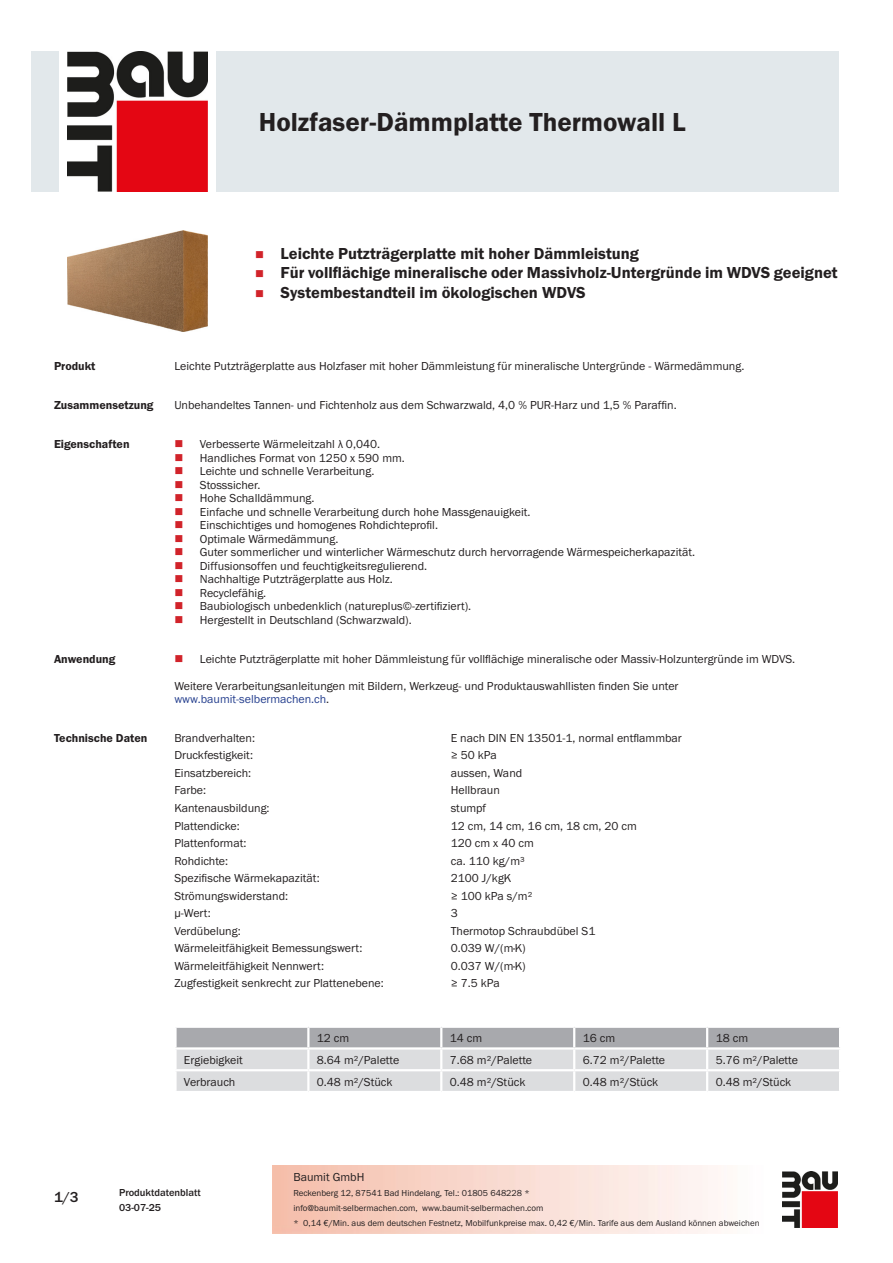
<style>
.page{position:relative;width:893px;height:1263px;background:#fff}
.page>*{position:absolute;margin:0;border:0;box-sizing:border-box;transform-origin:0 0}
.PDS_Produktname{font:27px "BM Franklin Gothic URW Dem";color:#231f20}
.t1{font:16.5px "BM Franklin Gothic URW Dem";color:#231f20}
.t2{font:500 15px "BM Franklin Gothic URW";color:#231f20}
.PDS_Standard{font:12px "BM Franklin Gothic URW Boo";color:#231f20}
.PDS_Standard_linksbü{font:12px "BM Franklin Gothic URW Boo";color:#231f20}
.PDS_Header{font:12px "BM Franklin Gothic URW Dem";color:#231f20}
.PDS_Standard-2{font:12px "BM Franklin Gothic URW Boo";color:#253f8e}
.t3{font:500 10.5px/15px "BM Franklin Gothic URW";color:#231f20}
.t4{font:9px/15px "BM Franklin Gothic URW Boo";color:#231f20}
.s1{color:#231f20}
</style>
<div class="page">
<img style="left:782px;top:1171px;width:56px;height:56px">
<div style="left:32px;top:51px;width:27px;height:140px;background:#e2e8eb"></div>
<img style="left:68px;top:51px;width:139px;height:140px">
<div style="left:216px;top:51px;width:623px;height:140px;background:#e2e8eb"></div>
<img style="left:68px;top:231px;width:140px;height:101px">
<svg style="left:176px;top:1027px;width:664px;height:64px;background:#cccdd0"></svg>
<hr style="left:174px;top:1047px;width:134px;height:2px;background:#fff">
<hr style="left:174px;top:1049px;width:3px;height:20px;background:#fff">
<hr style="left:308px;top:1047px;width:133px;height:2px;background:#fff">
<hr style="left:307px;top:1049px;width:2px;height:20px;background:#fff">
<hr style="left:441px;top:1047px;width:133px;height:2px;background:#fff">
<hr style="left:440px;top:1049px;width:2px;height:20px;background:#fff">
<hr style="left:574px;top:1047px;width:133px;height:2px;background:#fff">
<hr style="left:573px;top:1049px;width:2px;height:20px;background:#fff">
<hr style="left:707px;top:1047px;width:134px;height:2px;background:#fff">
<hr style="left:706px;top:1049px;width:2px;height:20px;background:#fff">
<hr style="left:839px;top:1049px;width:2px;height:20px;background:#fff">
<hr style="left:174px;top:1069px;width:134px;height:2px;background:#fff">
<hr style="left:174px;top:1071px;width:3px;height:20px;background:#fff">
<hr style="left:308px;top:1069px;width:133px;height:2px;background:#fff">
<hr style="left:307px;top:1071px;width:2px;height:20px;background:#fff">
<hr style="left:441px;top:1069px;width:133px;height:2px;background:#fff">
<hr style="left:440px;top:1071px;width:2px;height:20px;background:#fff">
<hr style="left:574px;top:1069px;width:133px;height:2px;background:#fff">
<hr style="left:573px;top:1071px;width:2px;height:20px;background:#fff">
<hr style="left:707px;top:1069px;width:134px;height:2px;background:#fff">
<hr style="left:706px;top:1071px;width:2px;height:20px;background:#fff">
<hr style="left:839px;top:1071px;width:2px;height:20px;background:#fff">
<p class="PDS_Produktname" style="left:259px;top:106px;width:428px">Holzfaser-Dämmplatte Thermowall L</p>
<p class="t1" style="left:281px;top:243px;width:360px">Leichte Putzträgerplatte mit hoher Dämmleistung</p>
<p class="t1" style="left:281px;top:263px;width:559px">Für vollflächige mineralische oder Massivholz-Untergründe im WDVS geeignet</p>
<p class="t1" style="left:281px;top:282px;width:307px">Systembestandteil im ökologischen WDVS</p>
<p class="PDS_Header" style="left:54px;top:359px;width:43px">Produkt</p>
<p class="PDS_Standard" style="left:174px;top:359px;width:571px">Leichte Putzträgerplatte aus Holzfaser mit hoher Dämmleistung für mineralische Untergründe - Wärmedämmung.</p>
<p class="PDS_Header" style="left:54px;top:398px;width:101px">Zusammensetzung</p>
<p class="PDS_Standard" style="left:174px;top:398px;width:504px">Unbehandeltes Tannen- und Fichtenholz aus dem Schwarzwald, 4,0 % PUR-Harz und 1,5 % Paraffin.</p>
<p class="PDS_Header" style="left:54px;top:437px;width:77px">Eigenschaften</p>
<p class="PDS_Standard" style="left:200px;top:437px;width:182px">Verbesserte Wärmeleitzahl λ 0,040.</p>
<p class="PDS_Standard" style="left:200px;top:450px;width:206px">Handliches Format von 1250 x 590 mm.</p>
<p class="PDS_Standard" style="left:200px;top:464px;width:176px">Leichte und schnelle Verarbeitung.</p>
<p class="PDS_Standard" style="left:200px;top:477px;width:62px">Stosssicher.</p>
<p class="PDS_Standard" style="left:200px;top:491px;width:116px">Hohe Schalldämmung.</p>
<p class="PDS_Standard" style="left:200px;top:504px;width:332px">Einfache und schnelle Verarbeitung durch hohe Massgenauigkeit.</p>
<p class="PDS_Standard" style="left:200px;top:518px;width:240px">Einschichtiges und homogenes Rohdichteprofil.</p>
<p class="PDS_Standard" style="left:200px;top:531px;width:140px">Optimale Wärmedämmung.</p>
<p class="PDS_Standard" style="left:200px;top:545px;width:497px">Guter sommerlicher und winterlicher Wärmeschutz durch hervorragende Wärmespeicherkapazität.</p>
<p class="PDS_Standard" style="left:200px;top:558px;width:229px">Diffusionsoffen und feuchtigkeitsregulierend.</p>
<p class="PDS_Standard" style="left:200px;top:572px;width:195px">Nachhaltige Putzträgerplatte aus Holz.</p>
<p class="PDS_Standard" style="left:200px;top:585px;width:68px">Recyclefähig.</p>
<p class="PDS_Standard" style="left:200px;top:599px;width:273px">Baubiologisch unbedenklich (natureplus©-zertifiziert).</p>
<p class="PDS_Standard" style="left:200px;top:612px;width:213px">Hergestellt in Deutschland (Schwarzwald).</p>
<p class="PDS_Header" style="left:54px;top:651px;width:63px">Anwendung</p>
<p class="PDS_Standard" style="left:200px;top:651px;width:597px">Leichte Putzträgerplatte mit hoher Dämmleistung für vollflächige mineralische oder Massiv-Holzuntergründe im WDVS.</p>
<p class="PDS_Standard" style="left:174px;top:678px;width:506px">Weitere Verarbeitungsanleitungen mit Bildern, Werkzeug- und Produktauswahllisten finden Sie unter</p>
<p class="PDS_Standard-2" style="left:174px;top:692px;width:156px">www.baumit-selbermachen.ch<span class="s1">.</span></p>
<p class="PDS_Header" style="left:54px;top:730px;width:95px">Technische Daten</p>
<p class="PDS_Standard_linksbü" style="left:174px;top:730px;width:82px">Brandverhalten:</p>
<p class="PDS_Standard_linksbü" style="left:451px;top:730px;width:233px">E nach DIN EN 13501-1, normal entflammbar</p>
<p class="PDS_Standard_linksbü" style="left:174px;top:748px;width:80px">Druckfestigkeit:</p>
<p class="PDS_Standard_linksbü" style="left:451px;top:748px;width:48px">≥ 50 kPa</p>
<p class="PDS_Standard_linksbü" style="left:174px;top:765px;width:78px">Einsatzbereich:</p>
<p class="PDS_Standard_linksbü" style="left:451px;top:765px;width:73px">aussen, Wand</p>
<p class="PDS_Standard_linksbü" style="left:174px;top:783px;width:33px">Farbe:</p>
<p class="PDS_Standard_linksbü" style="left:451px;top:783px;width:51px">Hellbraun</p>
<p class="PDS_Standard_linksbü" style="left:174px;top:800px;width:97px">Kantenausbildung:</p>
<p class="PDS_Standard_linksbü" style="left:451px;top:800px;width:37px">stumpf</p>
<p class="PDS_Standard_linksbü" style="left:174px;top:818px;width:67px">Plattendicke:</p>
<p class="PDS_Standard_linksbü" style="left:451px;top:818px;width:188px">12 cm, 14 cm, 16 cm, 18 cm, 20 cm</p>
<p class="PDS_Standard_linksbü" style="left:174px;top:835px;width:74px">Plattenformat:</p>
<p class="PDS_Standard_linksbü" style="left:451px;top:835px;width:85px">120 cm x 40 cm</p>
<p class="PDS_Standard_linksbü" style="left:174px;top:853px;width:55px">Rohdichte:</p>
<p class="PDS_Standard_linksbü" style="left:451px;top:853px;width:75px">ca. 110 kg/m³</p>
<p class="PDS_Standard_linksbü" style="left:174px;top:870px;width:147px">Spezifische Wärmekapazität:</p>
<p class="PDS_Standard_linksbü" style="left:451px;top:870px;width:62px">2100 J/kgK</p>
<p class="PDS_Standard_linksbü" style="left:174px;top:888px;width:115px">Strömungswiderstand:</p>
<p class="PDS_Standard_linksbü" style="left:451px;top:888px;width:83px">≥ 100 kPa s/m²</p>
<p class="PDS_Standard_linksbü" style="left:174px;top:906px;width:38px">μ-Wert:</p>
<p class="PDS_Standard_linksbü" style="left:451px;top:906px;width:9px">3</p>
<p class="PDS_Standard_linksbü" style="left:174px;top:923px;width:68px">Verdübelung:</p>
<p class="PDS_Standard_linksbü" style="left:451px;top:923px;width:146px">Thermotop Schraubdübel S1</p>
<p class="PDS_Standard_linksbü" style="left:174px;top:941px;width:189px">Wärmeleitfähigkeit Bemessungswert:</p>
<p class="PDS_Standard_linksbü" style="left:451px;top:941px;width:77px">0.039 W/(m·K)</p>
<p class="PDS_Standard_linksbü" style="left:174px;top:958px;width:151px">Wärmeleitfähigkeit Nennwert:</p>
<p class="PDS_Standard_linksbü" style="left:451px;top:958px;width:77px">0.037 W/(m·K)</p>
<p class="PDS_Standard_linksbü" style="left:174px;top:976px;width:211px">Zugfestigkeit senkrecht zur Plattenebene:</p>
<p class="PDS_Standard_linksbü" style="left:451px;top:976px;width:51px">≥ 7.5 kPa</p>
<p class="PDS_Standard_linksbü" style="left:317px;top:1031px;width:34px">12 cm</p>
<p class="PDS_Standard_linksbü" style="left:450px;top:1031px;width:34px">14 cm</p>
<p class="PDS_Standard_linksbü" style="left:583px;top:1031px;width:34px">16 cm</p>
<p class="PDS_Standard_linksbü" style="left:716px;top:1031px;width:34px">18 cm</p>
<p class="PDS_Standard_linksbü" style="left:184px;top:1052px;width:60px">Ergiebigkeit</p>
<p class="PDS_Standard_linksbü" style="left:317px;top:1052px;width:84px">8.64 m²/Palette</p>
<p class="PDS_Standard_linksbü" style="left:450px;top:1052px;width:84px">7.68 m²/Palette</p>
<p class="PDS_Standard_linksbü" style="left:583px;top:1052px;width:84px">6.72 m²/Palette</p>
<p class="PDS_Standard_linksbü" style="left:716px;top:1052px;width:84px">5.76 m²/Palette</p>
<p class="PDS_Standard_linksbü" style="left:184px;top:1074px;width:53px">Verbrauch</p>
<p class="PDS_Standard_linksbü" style="left:317px;top:1074px;width:77px">0.48 m²/Stück</p>
<p class="PDS_Standard_linksbü" style="left:450px;top:1074px;width:77px">0.48 m²/Stück</p>
<p class="PDS_Standard_linksbü" style="left:583px;top:1074px;width:77px">0.48 m²/Stück</p>
<p class="PDS_Standard_linksbü" style="left:716px;top:1074px;width:77px">0.48 m²/Stück</p>
<p class="t2" style="left:54px;top:1188px;width:26px">1/3</p>
<p class="t3" style="left:119px;top:1185px;width:83px">Produktdatenblatt<br>03-07-25</p>
<p class="PDS_Standard" style="left:293px;top:1170px;width:73px">Baumit GmbH</p>
<p class="t4" style="left:293px;top:1186px;width:468px">Reckenberg 12, 87541 Bad Hindelang, Tel.: 01805 648228 *<br>info@baumit-selbermachen.com, www.baumit-selbermachen.com<br>* 0,14 €/Min. aus dem deutschen Festnetz, Mobilfunkpreise max. 0,42 €/Min. Tarife aus dem Ausland können abweichen</p>
</div>
